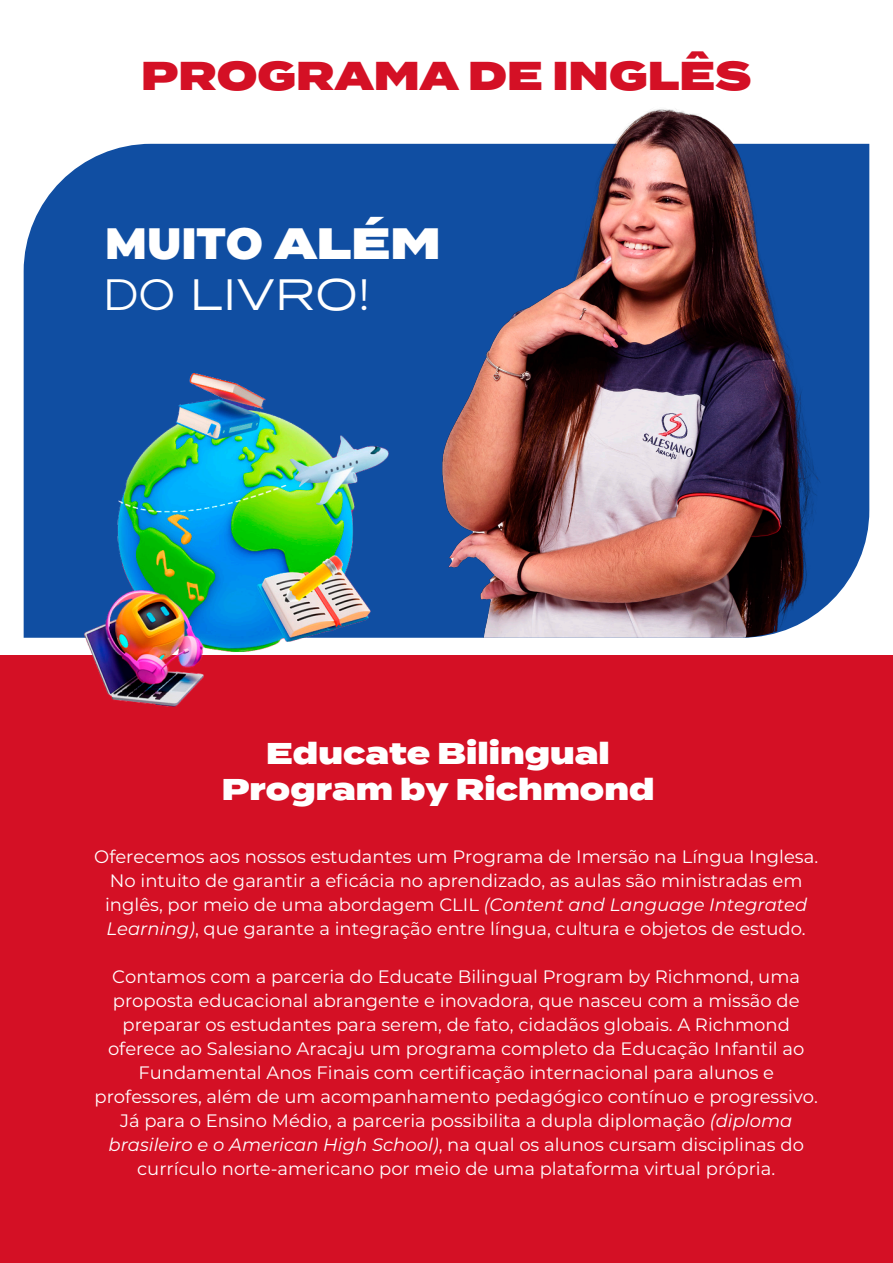
<style>
.page{position:relative;width:893px;height:1263px;background:#fff}
.page>*{position:absolute;margin:0;border:0;box-sizing:border-box;transform-origin:0 0}
.t1{font:900 43.95px "Montserrat";color:#fff}
.t2{font:43.95px "Termina";color:#fff}
.t3{font:900 40.2px "Termina";color:#d41025}
.t4{font:900 30px/36px "Termina";color:#fff;text-align:center}
.t5{font:18px/24px "Montserrat";color:#fff;text-align:center}
.s1{font-family:"Termina"}
.s2{font-family:"Montserrat"}
.s3{font-style:italic}
</style>
<div class="page">
<div style="left:0;top:655px;width:893px;height:608px;background:#d41025"></div>
<div style="left:24px;top:144px;width:845px;height:494px;background:#104ea2"></div>
<img style="left:435px;top:109px;width:387px;height:529px">
<img style="left:84px;top:373px;width:304px;height:334px">
<h2 class="t3" style="left:141px;top:46px;width:612px">PROGRAMA DE INGLÊS</h2>
<h1 class="t1" style="left:105px;top:211px;width:337px">MUITO <span class="s1">ALÉM</span></h1>
<h1 class="t2" style="left:102px;top:262px;width:269px"><span class="s2">DO</span> LIVRO<span class="s2">!</span></h1>
<h3 class="t4" style="left:222px;top:736px;width:434px">Educate Bilingual<br>Program by Richmond</h3>
<p class="t5" style="left:94px;top:844px;width:725px">Oferecemos aos nossos estudantes um Programa de Imersão na Língua Inglesa.<br>No intuito de garantir a eficácia no aprendizado, as aulas são ministradas em inglês, por meio de uma abordagem CLIL <span class="s3">(Content and Language Integrated Learning)</span>, que garante a integração entre língua, cultura e objetos de estudo.</p>
<p class="t5" style="left:95px;top:964px;width:725px">Contamos com a parceria do Educate Bilingual Program by Richmond, uma proposta educacional abrangente e inovadora, que nasceu com a missão de preparar os estudantes para serem, de fato, cidadãos globais. A Richmond oferece ao Salesiano Aracaju um programa completo da Educação Infantil ao Fundamental Anos Finais com certificação internacional para alunos e professores, além de um acompanhamento pedagógico contínuo e progressivo.<br>Já para o Ensino Médio, a parceria possibilita a dupla diplomação <span class="s3">(diploma brasileiro e o American High School)</span>, na qual os alunos cursam disciplinas do currículo norte-americano por meio de uma plataforma virtual própria.</p>
</div>
